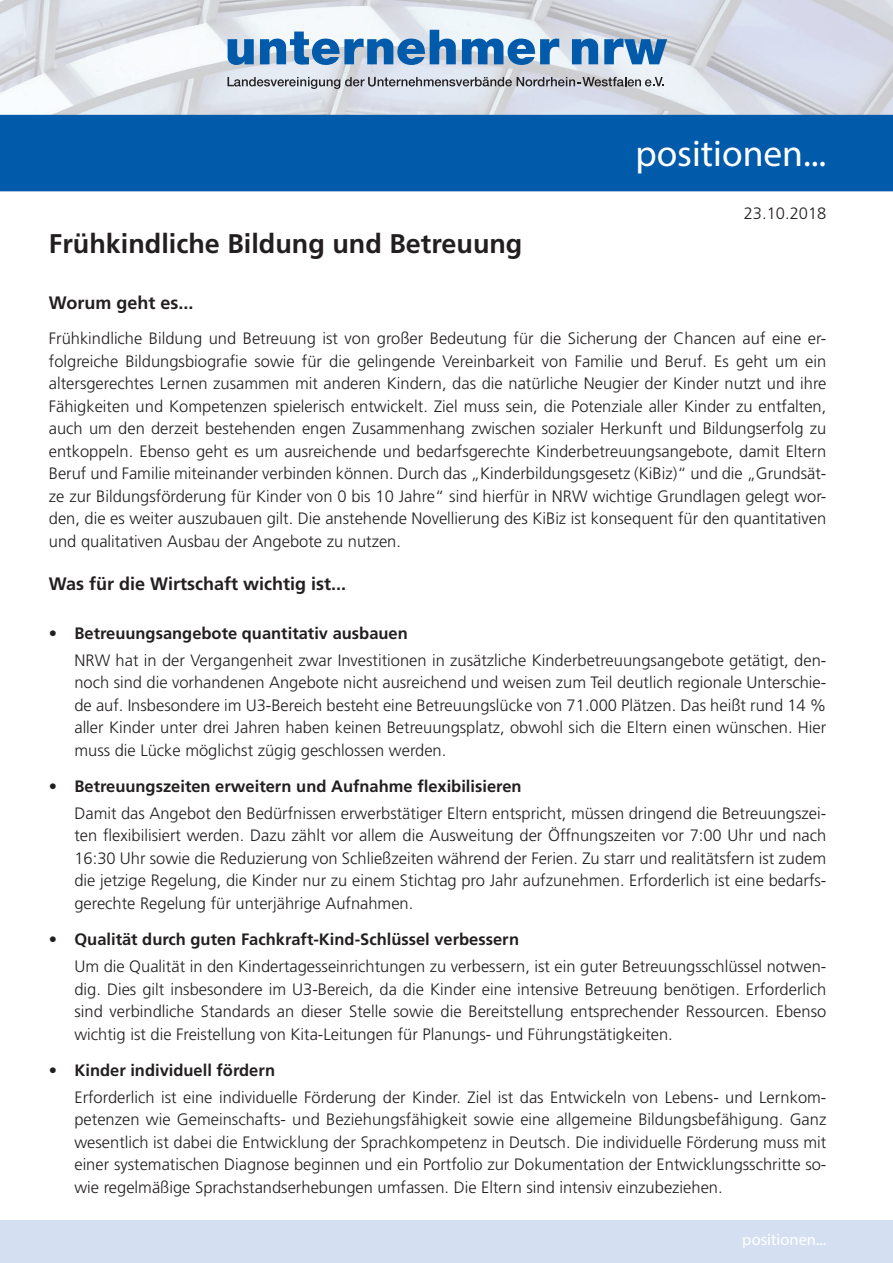
<style>
.page{position:relative;width:893px;height:1263px;background:#fff}
.page>*{position:absolute;margin:0;border:0;box-sizing:border-box;transform-origin:0 0}
.t1{font:37.5px "Myriad Pro";color:#fff}
.Thema{font:700 27px "Frutiger LT Std";color:#231f20}
.Worum_geht_es{font:700 18px "Frutiger LT Std";color:#231f20}
.Fließtext_eingerückt{font:300 16.5px/22.5px "Frutiger LT Std";color:#231f20;text-align:justify}
.Fließtext{font:300 16.5px/22.5px "Frutiger LT Std";color:#231f20;text-align:justify}
.t2{font:700 16.5px "Frutiger LT Std";color:#231f20}
.t3{font:16.5px "Myriad Pro";color:#fff}
</style>
<div class="page">
<img style="left:0;top:0;width:893px;height:115px">
<div style="left:0;top:115px;width:893px;height:76px;background:#015aaa"></div>
<svg style="left:228px;top:39px;width:26px;height:26px"></svg>
<svg style="left:260px;top:30px;width:196px;height:35px"></svg>
<svg style="left:462px;top:39px;width:97px;height:26px;background:#538dc2"></svg>
<svg style="left:572px;top:39px;width:26px;height:25px"></svg>
<svg style="left:604px;top:39px;width:63px;height:25px;background:#508bc1"></svg>
<svg style="left:227px;top:77px;width:437px;height:12px;background:#a8abb1"></svg>
<div style="left:0;top:1220px;width:893px;height:43px;background:#d4e0f1"></div>
<h1 class="t1" style="left:635px;top:130px;width:193px">positionen...</h1>
<p class="Fließtext" style="left:744px;top:202px;width:84px">23.10.2018</p>
<p class="Thema" style="left:49px;top:228px;width:475px">Frühkindliche Bildung und Betreuung</p>
<p class="Worum_geht_es" style="left:49px;top:292px;width:146px">Worum geht es...</p>
<p class="Fließtext" style="left:49px;top:327px;width:779px">Frühkindliche Bildung und Betreuung ist von großer Bedeutung für die Sicherung der Chancen auf eine er&shy;folgreiche Bildungsbiografie sowie für die gelingende Vereinbarkeit von Familie und Beruf. Es geht um ein altersgerechtes Lernen zusammen mit anderen Kindern, das die natürliche Neugier der Kinder nutzt und ihre Fähigkeiten und Kompetenzen spielerisch entwickelt. Ziel muss sein, die Potenziale aller Kinder zu entfalten, auch um den derzeit bestehenden engen Zusammenhang zwischen sozialer Herkunft und Bildungserfolg zu entkoppeln. Ebenso geht es um ausreichende und bedarfsgerechte Kinderbetreuungsangebote, damit Eltern Beruf und Familie miteinander verbinden können. Durch das „Kinderbildungsgesetz (KiBiz)“ und die „Grundsät&shy;ze zur Bildungsförderung für Kinder von 0 bis 10 Jahre“ sind hierfür in NRW wichtige Grundlagen gelegt wor&shy;den, die es weiter auszubauen gilt. Die anstehende Novellierung des KiBiz ist konsequent für den quantitativen und qualitativen Ausbau der Angebote zu nutzen.</p>
<p class="Worum_geht_es" style="left:49px;top:573px;width:299px">Was für die Wirtschaft wichtig ist...</p>
<p class="t2" style="left:49px;top:623px;width:360px">• Betreuungsangebote quantitativ ausbauen</p>
<p class="Fließtext_eingerückt" style="left:74px;top:649px;width:753px">NRW hat in der Vergangenheit zwar Investitionen in zusätzliche Kinderbetreuungsangebote getätigt, den&shy;noch sind die vorhandenen Angebote nicht ausreichend und weisen zum Teil deutlich regionale Unterschie&shy;de auf. Insbesondere im U3-Bereich besteht eine Betreuungslücke von 71.000 Plätzen. Das heißt rund 14 % aller Kinder unter drei Jahren haben keinen Betreuungsplatz, obwohl sich die Eltern einen wünschen. Hier muss die Lücke möglichst zügig geschlossen werden.</p>
<p class="t2" style="left:49px;top:777px;width:474px">• Betreuungszeiten erweitern und Aufnahme flexibilisieren</p>
<p class="Fließtext_eingerückt" style="left:74px;top:802px;width:753px">Damit das Angebot den Bedürfnissen erwerbstätiger Eltern entspricht, müssen dringend die Betreuungszei&shy;ten flexibilisiert werden. Dazu zählt vor allem die Ausweitung der Öffnungszeiten vor 7:00 Uhr und nach 16:30 Uhr sowie die Reduzierung von Schließzeiten während der Ferien. Zu starr und realitätsfern ist zudem die jetzige Regelung, die Kinder nur zu einem Stichtag pro Jahr aufzunehmen. Erforderlich ist eine bedarfs&shy;gerechte Regelung für unterjährige Aufnahmen.</p>
<p class="t2" style="left:49px;top:930px;width:472px">• Qualität durch guten Fachkraft-Kind-Schlüssel verbessern</p>
<p class="Fließtext_eingerückt" style="left:74px;top:955px;width:753px">Um die Qualität in den Kindertagesseinrichtungen zu verbessern, ist ein guter Betreuungsschlüssel notwen&shy;dig. Dies gilt insbesondere im U3-Bereich, da die Kinder eine intensive Betreuung benötigen. Erforderlich sind verbindliche Standards an dieser Stelle sowie die Bereitstellung entsprechender Ressourcen. Ebenso wichtig ist die Freistellung von Kita-Leitungen für Planungs- und Führungstätigkeiten.</p>
<p class="t2" style="left:49px;top:1061px;width:228px">• Kinder individuell fördern</p>
<p class="Fließtext_eingerückt" style="left:74px;top:1086px;width:753px">Erforderlich ist eine individuelle Förderung der Kinder. Ziel ist das Entwickeln von Lebens- und Lernkom&shy;petenzen wie Gemeinschafts- und Beziehungsfähigkeit sowie eine allgemeine Bildungsbefähigung. Ganz wesentlich ist dabei die Entwicklung der Sprachkompetenz in Deutsch. Die individuelle Förderung muss mit einer systematischen Diagnose beginnen und ein Portfolio zur Dokumentation der Entwicklungsschritte so&shy;wie regelmäßige Sprachstandserhebungen umfassen. Die Eltern sind intensiv einzubeziehen.</p>
<p class="t3" style="left:742px;top:1230px;width:86px">positionen...</p>
</div>
